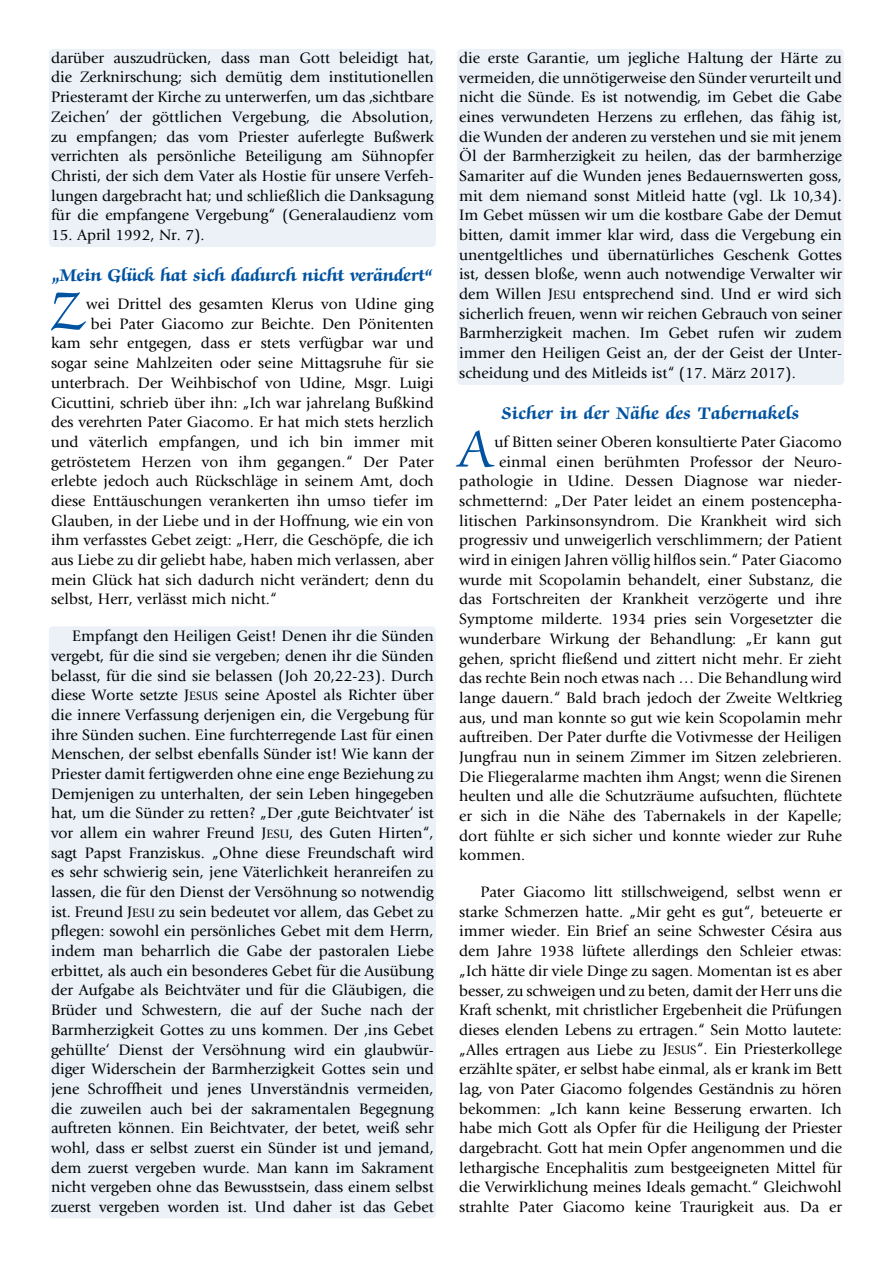
<style>
.page{position:relative;width:893px;height:1263px;background:#fff}
.page>*{position:absolute;margin:0;border:0;box-sizing:border-box;transform-origin:0 0}
.t1{font:60px "Zapf Chancery Std";color:#0053a1;scale:.91 1}
.t2{font:700 19.5px "Zapf Chancery Std";letter-spacing:-.005em;color:#0053a1}
.t3{font:700 19.5px "Zapf Chancery Std";letter-spacing:.015em;color:#0053a1}
.t4{font:15.75px/19.6px "Giovanni";color:#000;text-align:justify}
.s1{font-family:"Giovanni Book SC800"}
.s2{font-family:"Giovanni Book SC800";font-size:12.6px}
</style>
<div class="page">
<div style="left:49px;top:49px;width:387px;height:198px;background:#ebf1f7;border-radius:4px"></div>
<div style="left:457px;top:49px;width:387px;height:336px;background:#ebf1f7;border-radius:4px"></div>
<div style="left:49px;top:626px;width:387px;height:592px;background:#ebf1f7;border-radius:4px"></div>
<p class="t4" style="left:51px;top:48px;width:384px">darüber auszudrücken, dass man Gott beleidigt hat, die Zerknirschung; sich demütig dem institutionellen Priesteramt der Kirche zu unterwerfen, um das ‚sichtbare Zeichen’ der göttlichen Vergebung, die Absolution, zu empfangen; das vom Priester auferlegte Bußwerk verrichten als persönliche Beteiligung am Sühnopfer Christi, der sich dem Vater als Hostie für unsere Verfeh&shy;lungen dargebracht hat; und schließlich die Danksagung für die empfangene Vergebung“ (Generalaudienz vom</p>
<p class="t4" style="left:51px;top:225px;width:155px">15. April 1992, Nr. 7).</p>
<p class="t2" style="left:52px;top:265px;width:382px">„Mein Glück hat sich dadurch nicht verändert“</p>
<h1 class="t1" style="left:51px;top:280px;width:38px">Z</h1>
<p class="t4" style="left:86px;top:294px;width:349px">wei Drittel des gesamten Klerus von Udine ging</p>
<p class="t4" style="left:91px;top:314px;width:344px">bei Pater Giacomo zur Beichte. Den Pönitenten</p>
<p class="t4" style="left:51px;top:334px;width:384px">kam sehr entgegen, dass er stets verfügbar war und</p>
<p class="t4" style="left:51px;top:353px;width:384px">sogar seine Mahlzeiten oder seine Mittagsruhe für sie</p>
<p class="t4" style="left:51px;top:373px;width:384px">unterbrach. Der Weihbischof von Udine, Msgr. Luigi</p>
<p class="t4" style="left:51px;top:393px;width:384px">Cicuttini, schrieb über ihn: „Ich war jahrelang Bußkind</p>
<p class="t4" style="left:51px;top:412px;width:384px">des verehrten Pater Giacomo. Er hat mich stets herzlich</p>
<p class="t4" style="left:51px;top:432px;width:384px">und väterlich empfangen, und ich bin immer mit</p>
<p class="t4" style="left:51px;top:452px;width:384px">getröstetem Herzen von ihm gegangen.“ Der Pater</p>
<p class="t4" style="left:51px;top:471px;width:384px">erlebte jedoch auch Rückschläge in seinem Amt, doch</p>
<p class="t4" style="left:51px;top:491px;width:384px">diese Enttäuschungen verankerten ihn umso tiefer im</p>
<p class="t4" style="left:51px;top:511px;width:384px">Glauben, in der Liebe und in der Hoffnung, wie ein von</p>
<p class="t4" style="left:51px;top:531px;width:384px">ihm verfasstes Gebet zeigt: „Herr, die Geschöpfe, die ich</p>
<p class="t4" style="left:51px;top:550px;width:384px">aus Liebe zu dir geliebt habe, haben mich verlassen, aber</p>
<p class="t4" style="left:51px;top:570px;width:384px">mein Glück hat sich dadurch nicht verändert; denn du</p>
<p class="t4" style="left:51px;top:590px;width:227px">selbst, Herr, verlässt mich nicht.“</p>
<p class="t4" style="left:51px;top:626px;width:384px;text-indent:21px">Empfangt den Heiligen Geist! Denen ihr die Sünden vergebt, für die sind sie vergeben; denen ihr die Sünden belasst, für die sind sie belassen (Joh 20,22-23). Durch diese Worte setzte <span class="s1">J</span><span class="s2">ESUS</span> seine Apostel als Richter über die innere Verfassung derjenigen ein, die Vergebung für ihre Sünden suchen. Eine furchterregende Last für einen Menschen, der selbst ebenfalls Sünder ist! Wie kann der Priester damit fertigwerden ohne eine enge Beziehung zu Demjenigen zu unterhalten, der sein Leben hingegeben hat, um die Sünder zu retten? „Der ‚gute Beichtvater‘ ist vor allem ein wahrer Freund <span class="s1">J</span><span class="s2">ESU</span>, des Guten Hirten“, sagt Papst Franziskus. „Ohne diese Freundschaft wird es sehr schwierig sein, jene Väterlichkeit heranreifen zu lassen, die für den Dienst der Versöhnung so notwendig ist. Freund <span class="s1">J</span><span class="s2">ESU</span> zu sein bedeutet vor allem, das Gebet zu pflegen: sowohl ein persönliches Gebet mit dem Herrn, indem man beharrlich die Gabe der pastoralen Liebe erbittet, als auch ein besonderes Gebet für die Ausübung der Aufgabe als Beichtväter und für die Gläubigen, die Brüder und Schwestern, die auf der Suche nach der Barmherzigkeit Gottes zu uns kommen. Der ‚ins Gebet gehüllte‘ Dienst der Versöhnung wird ein glaubwür&shy;diger Widerschein der Barmherzigkeit Gottes sein und jene Schroffheit und jenes Unverständnis vermeiden, die zuweilen auch bei der sakramentalen Begegnung auftreten können. Ein Beichtvater, der betet, weiß sehr wohl, dass er selbst zuerst ein Sünder ist und jemand, dem zuerst vergeben wurde. Man kann im Sakrament nicht vergeben ohne das Bewusstsein, dass einem selbst zuerst vergeben worden ist. Und daher ist das Gebet</p>
<p class="t4" style="left:459px;top:48px;width:384px">die erste Garantie, um jegliche Haltung der Härte zu vermeiden, die unnötigerweise den Sünder verurteilt und nicht die Sünde. Es ist notwendig, im Gebet die Gabe eines verwundeten Herzens zu erflehen, das fähig ist, die Wunden der anderen zu verstehen und sie mit jenem Öl der Barmherzigkeit zu heilen, das der barmherzige Samariter auf die Wunden jenes Bedauernswerten goss, mit dem niemand sonst Mitleid hatte (vgl. Lk 10,34).<br>Im Gebet müssen wir um die kostbare Gabe der Demut bitten, damit immer klar wird, dass die Vergebung ein unentgeltliches und übernatürliches Geschenk Gottes ist, dessen bloße, wenn auch notwendige Verwalter wir dem Willen <span class="s1">J</span><span class="s2">ESU</span> entsprechend sind. Und er wird sich sicherlich freuen, wenn wir reichen Gebrauch von seiner Barmherzigkeit machen. Im Gebet rufen wir zudem immer den Heiligen Geist an, der der Geist der Unter&shy;scheidung und des Mitleids ist“ (17. März 2017).</p>
<p class="t3" style="left:502px;top:403px;width:299px">Sicher in der Nähe des Tabernakels</p>
<h1 class="t1" style="left:459px;top:418px;width:38px">A</h1>
<p class="t4" style="left:494px;top:432px;width:349px">uf Bitten seiner Oberen konsultierte Pater Giacomo</p>
<p class="t4" style="left:499px;top:452px;width:343px">einmal einen berühmten Professor der Neuro-</p>
<p class="t4" style="left:459px;top:471px;width:384px">pathologie in Udine. Dessen Diagnose war nieder-</p>
<p class="t4" style="left:459px;top:491px;width:384px">schmetternd: „Der Pater leidet an einem postencepha-</p>
<p class="t4" style="left:459px;top:511px;width:384px">litischen Parkinsonsyndrom. Die Krankheit wird sich</p>
<p class="t4" style="left:459px;top:530px;width:384px">progressiv und unweigerlich verschlimmern; der Patient</p>
<p class="t4" style="left:459px;top:550px;width:384px">wird in einigen Jahren völlig hilflos sein.“ Pater Giacomo</p>
<p class="t4" style="left:459px;top:570px;width:384px">wurde mit Scopolamin behandelt, einer Substanz, die</p>
<p class="t4" style="left:459px;top:590px;width:384px">das Fortschreiten der Krankheit verzögerte und ihre</p>
<p class="t4" style="left:459px;top:609px;width:384px">Symptome milderte. 1934 pries sein Vorgesetzter die</p>
<p class="t4" style="left:459px;top:629px;width:384px">wunderbare Wirkung der Behandlung: „Er kann gut</p>
<p class="t4" style="left:459px;top:649px;width:384px">gehen, spricht fließend und zittert nicht mehr. Er zieht</p>
<p class="t4" style="left:459px;top:668px;width:384px">das rechte Bein noch etwas nach … Die Behandlung wird</p>
<p class="t4" style="left:459px;top:688px;width:384px">lange dauern.“ Bald brach jedoch der Zweite Weltkrieg</p>
<p class="t4" style="left:459px;top:708px;width:384px">aus, und man konnte so gut wie kein Scopolamin mehr</p>
<p class="t4" style="left:459px;top:727px;width:384px">auftreiben. Der Pater durfte die Votivmesse der Heiligen</p>
<p class="t4" style="left:459px;top:747px;width:384px">Jungfrau nun in seinem Zimmer im Sitzen zelebrieren.</p>
<p class="t4" style="left:459px;top:767px;width:384px">Die Fliegeralarme machten ihm Angst; wenn die Sirenen</p>
<p class="t4" style="left:459px;top:786px;width:384px">heulten und alle die Schutzräume aufsuchten, flüchtete</p>
<p class="t4" style="left:459px;top:806px;width:384px">er sich in die Nähe des Tabernakels in der Kapelle;</p>
<p class="t4" style="left:459px;top:826px;width:384px">dort fühlte er sich sicher und konnte wieder zur Ruhe</p>
<p class="t4" style="left:459px;top:845px;width:67px">kommen.</p>
<p class="t4" style="left:459px;top:882px;width:384px;text-indent:21px">Pater Giacomo litt stillschweigend, selbst wenn er starke Schmerzen hatte. „Mir geht es gut“, beteuerte er immer wieder. Ein Brief an seine Schwester Césira aus dem Jahre 1938 lüftete allerdings den Schleier etwas: „Ich hätte dir viele Dinge zu sagen. Momentan ist es aber besser, zu schweigen und zu beten, damit der Herr uns die Kraft schenkt, mit christlicher Ergebenheit die Prüfungen dieses elenden Lebens zu ertragen.“ Sein Motto lautete: „Alles ertragen aus Liebe zu <span class="s1">J</span><span class="s2">ESUS</span>“. Ein Priesterkollege erzählte später, er selbst habe einmal, als er krank im Bett lag, von Pater Giacomo folgendes Geständnis zu hören bekommen: „Ich kann keine Besserung erwarten. Ich habe mich Gott als Opfer für die Heiligung der Priester dargebracht. Gott hat mein Opfer angenommen und die lethargische Encephalitis zum bestgeeigneten Mittel für die Verwirklichung meines Ideals gemacht.“ Gleichwohl strahlte Pater Giacomo keine Traurigkeit aus. Da er</p>
</div>
